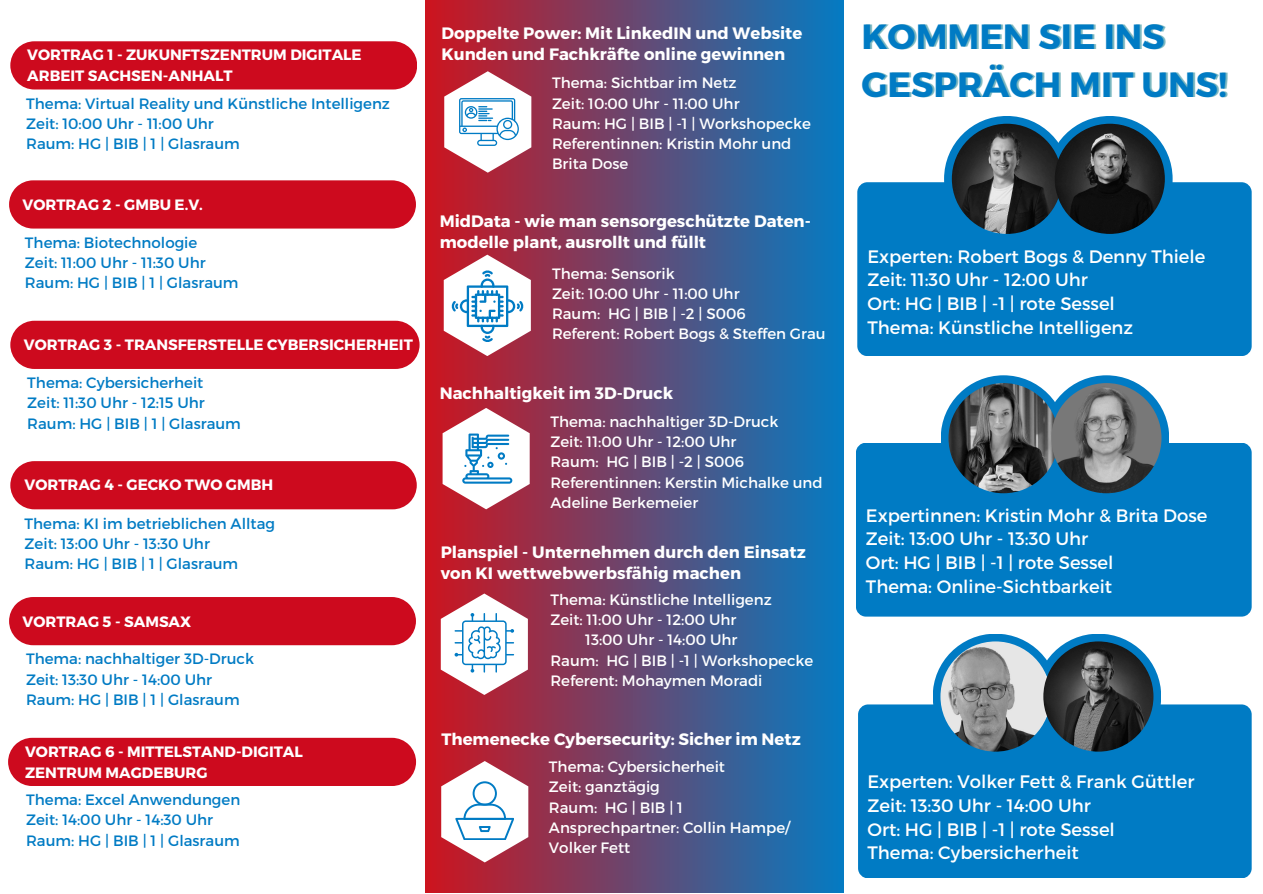
<style>
.page{position:relative;width:1263px;height:894px;background:#fff}
.page>*{position:absolute;margin:0;border:0;box-sizing:border-box;transform-origin:0 0}
.t1{font:700 34.95px/47.1px "Montserrat";color:#007bc4}
.t2{font:18px/23.7px "Montserrat";color:#fff}
.t3{font:700 16.5px/21.3px "Montserrat";color:#fff}
.t4{font:15px/20.2px "Montserrat";color:#fff}
.t5{font:15px "Montserrat";color:#007bc4}
.t6{font:700 15px/20.2px "Montserrat";color:#fff}
</style>
<div class="page">
<div style="left:425px;top:0;width:419px;height:892px;background:linear-gradient(to right,#cd141e,#037bc3)"></div>
<div style="left:856px;top:442px;width:395px;height:174px;background:#007bc4;border-radius:10px"></div>
<div style="left:941px;top:375px;width:125px;height:126px;background:#007bc4;border-radius:50%"></div>
<div style="left:1044px;top:375px;width:125px;height:126px;background:#007bc4;border-radius:50%"></div>
<img style="left:948px;top:383px;width:111px;height:110px;border-radius:50%">
<div style="left:858px;top:704px;width:394px;height:174px;background:#007bc4;border-radius:10px"></div>
<svg style="left:444px;top:71px;width:87px;height:102px"></svg>
<img style="left:1051px;top:383px;width:110px;height:110px;border-radius:50%">
<div style="left:10px;top:41px;width:407px;height:48px;background:#cd0a1e"></div>
<div style="left:9px;top:180px;width:407px;height:48px;background:#cd0a1e"></div>
<div style="left:9px;top:597px;width:407px;height:48px;background:#cd0a1e"></div>
<div style="left:8px;top:737px;width:408px;height:48px;background:#cd0a1e"></div>
<div style="left:857px;top:182px;width:395px;height:174px;background:#007bc4;border-radius:10px"></div>
<svg style="left:441px;top:760px;width:87px;height:102px"></svg>
<svg style="left:444px;top:254px;width:87px;height:102px"></svg>
<svg style="left:10px;top:320px;width:410px;height:49px;background:#cf1427"></svg>
<div style="left:10px;top:461px;width:407px;height:48px;background:#cd0a1e"></div>
<svg style="left:441px;top:593px;width:87px;height:101px"></svg>
<svg style="left:443px;top:408px;width:87px;height:101px"></svg>
<div style="left:933px;top:633px;width:125px;height:126px;background:#007bc4;border-radius:50%"></div>
<div style="left:1036px;top:633px;width:125px;height:126px;background:#007bc4;border-radius:50%"></div>
<img style="left:940px;top:641px;width:110px;height:110px;border-radius:50%">
<img style="left:1043px;top:641px;width:110px;height:110px;border-radius:50%">
<div style="left:944px;top:116px;width:126px;height:125px;background:#007bc4;border-radius:50%"></div>
<div style="left:1047px;top:116px;width:126px;height:125px;background:#007bc4;border-radius:50%"></div>
<img style="left:952px;top:124px;width:110px;height:110px;border-radius:50%">
<img style="left:1055px;top:124px;width:110px;height:110px;border-radius:50%">
<h4 class="t6" style="left:27px;top:44px;width:336px">VORTRAG 1 - ZUKUNFTSZENTRUM DIGITALE<br>ARBEIT SACHSEN-ANHALT</h4>
<p class="t5" style="left:26px;top:93px;width:365px">Thema: Virtual Reality und Künstliche Intelligenz</p>
<p class="t5" style="left:26px;top:114px;width:189px">Zeit: 10:00 Uhr - 11:00 Uhr</p>
<p class="t5" style="left:26px;top:134px;width:215px">Raum: HG | BIB | 1 | Glasraum</p>
<h4 class="t6" style="left:23px;top:194px;width:182px">VORTRAG 2 - GMBU E.V.</h4>
<p class="t5" style="left:25px;top:232px;width:174px">Thema: Biotechnologie</p>
<p class="t5" style="left:25px;top:253px;width:182px">Zeit: 11:00 Uhr - 11:30 Uhr</p>
<p class="t5" style="left:25px;top:273px;width:215px">Raum: HG | BIB | 1 | Glasraum</p>
<h2 class="t6" style="left:24px;top:334px;width:390px">VORTRAG 3 - TRANSFERSTELLE CYBERSICHERHEIT</h2>
<p class="t5" style="left:27px;top:373px;width:178px">Thema: Cybersicherheit</p>
<p class="t5" style="left:27px;top:393px;width:179px">Zeit: 11:30 Uhr - 12:15 Uhr</p>
<p class="t5" style="left:27px;top:413px;width:215px">Raum: HG | BIB | 1 | Glasraum</p>
<p class="t6" style="left:25px;top:474px;width:250px">VORTRAG 4 - GECKO TWO GMBH</p>
<p class="t5" style="left:25px;top:513px;width:252px">Thema: KI im betrieblichen Alltag</p>
<p class="t5" style="left:25px;top:533px;width:187px">Zeit: 13:00 Uhr - 13:30 Uhr</p>
<p class="t5" style="left:25px;top:554px;width:215px">Raum: HG | BIB | 1 | Glasraum</p>
<h4 class="t6" style="left:23px;top:610px;width:170px">VORTRAG 5 - SAMSAX</h4>
<p class="t5" style="left:26px;top:649px;width:229px">Thema: nachhaltiger 3D-Druck</p>
<p class="t5" style="left:26px;top:669px;width:188px">Zeit: 13:30 Uhr - 14:00 Uhr</p>
<p class="t5" style="left:26px;top:689px;width:215px">Raum: HG | BIB | 1 | Glasraum</p>
<h4 class="t6" style="left:25px;top:741px;width:279px">VORTRAG 6 - MITTELSTAND-DIGITAL<br>ZENTRUM MAGDEBURG</h4>
<p class="t5" style="left:26px;top:789px;width:216px">Thema: Excel Anwendungen</p>
<p class="t5" style="left:26px;top:810px;width:189px">Zeit: 14:00 Uhr - 14:30 Uhr</p>
<p class="t5" style="left:26px;top:830px;width:215px">Raum: HG | BIB | 1 | Glasraum</p>
<p class="t3" style="left:441px;top:22px;width:362px">Doppelte Power: Mit LinkedIN und Website<br>Kunden und Fachkräfte online gewinnen</p>
<p class="t4" style="left:552px;top:72px;width:186px">Thema: Sichtbar im Netz</p>
<p class="t4" style="left:552px;top:92px;width:189px">Zeit: 10:00 Uhr - 11:00 Uhr</p>
<p class="t4" style="left:552px;top:113px;width:260px">Raum: HG | BIB | -1 | Workshopecke</p>
<p class="t4" style="left:552px;top:133px;width:241px">Referentinnen: Kristin Mohr und<br>Brita Dose</p>
<p class="t3" style="left:440px;top:209px;width:373px">MidData - wie man sensorgeschützte Daten&shy;modelle plant, ausrollt und füllt</p>
<p class="t4" style="left:552px;top:262px;width:124px">Thema: Sensorik</p>
<p class="t4" style="left:552px;top:282px;width:189px">Zeit: 10:00 Uhr - 11:00 Uhr</p>
<p class="t4" style="left:552px;top:303px;width:195px">Raum: HG | BIB | -2 | S006</p>
<h2 class="t4" style="left:552px;top:323px;width:275px">Referent: Robert Bogs &amp; Steffen Grau</h2>
<p class="t3" style="left:440px;top:381px;width:235px">Nachhaltigkeit im 3D-Druck</p>
<p class="t4" style="left:550px;top:410px;width:229px">Thema: nachhaltiger 3D-Druck</p>
<p class="t4" style="left:550px;top:430px;width:188px">Zeit: 11:00 Uhr - 12:00 Uhr</p>
<p class="t4" style="left:550px;top:451px;width:195px">Raum: HG | BIB | -2 | S006</p>
<h1 class="t4" style="left:550px;top:471px;width:274px">Referentinnen: Kerstin Michalke und<br>Adeline Berkemeier</h1>
<p class="t3" style="left:441px;top:540px;width:366px">Planspiel - Unternehmen durch den Einsatz von KI wettwebwerbsfähig machen</p>
<p class="t4" style="left:550px;top:588px;width:223px">Thema: Künstliche Intelligenz</p>
<p class="t4" style="left:550px;top:608px;width:188px">Zeit: 11:00 Uhr - 12:00 Uhr</p>
<h2 class="t4" style="left:585px;top:628px;width:154px">13:00 Uhr - 14:00 Uhr</h2>
<p class="t4" style="left:550px;top:649px;width:264px">Raum: HG | BIB | -1 | Workshopecke</p>
<p class="t4" style="left:550px;top:669px;width:214px">Referent: Mohaymen Moradi</p>
<p class="t3" style="left:441px;top:727px;width:361px">Themenecke Cybersecurity: Sicher im Netz</p>
<p class="t4" style="left:549px;top:755px;width:178px">Thema: Cybersicherheit</p>
<p class="t4" style="left:549px;top:776px;width:112px">Zeit: ganztägig</p>
<p class="t4" style="left:549px;top:796px;width:136px">Raum: HG | BIB | 1</p>
<h2 class="t4" style="left:549px;top:816px;width:243px">Ansprechpartner: Collin Hampe/</h2>
<p class="t4" style="left:549px;top:836px;width:83px">Volker Fett</p>
<h4 class="t1" style="left:861px;top:12px;width:367px">KOMMEN SIE INS<br>GESPRÄCH MIT UNS!</h4>
<p class="t2" style="left:867px;top:243px;width:339px">Experten: Robert Bogs &amp; Denny Thiele<br>Zeit: 11:30 Uhr - 12:00 Uhr<br>Ort: HG | BIB | -1 | rote Sessel<br>Thema: Künstliche Intelligenz</p>
<h4 class="t2" style="left:866px;top:502px;width:343px">Expertinnen: Kristin Mohr &amp; Brita Dose<br>Zeit: 13:00 Uhr - 13:30 Uhr<br>Ort: HG | BIB | -1 | rote Sessel<br>Thema: Online-Sichtbarkeit</h4>
<p class="t2" style="left:867px;top:769px;width:328px">Experten: Volker Fett &amp; Frank Güttler<br>Zeit: 13:30 Uhr - 14:00 Uhr<br>Ort: HG | BIB | -1 | rote Sessel<br>Thema: Cybersicherheit</p>
</div>
